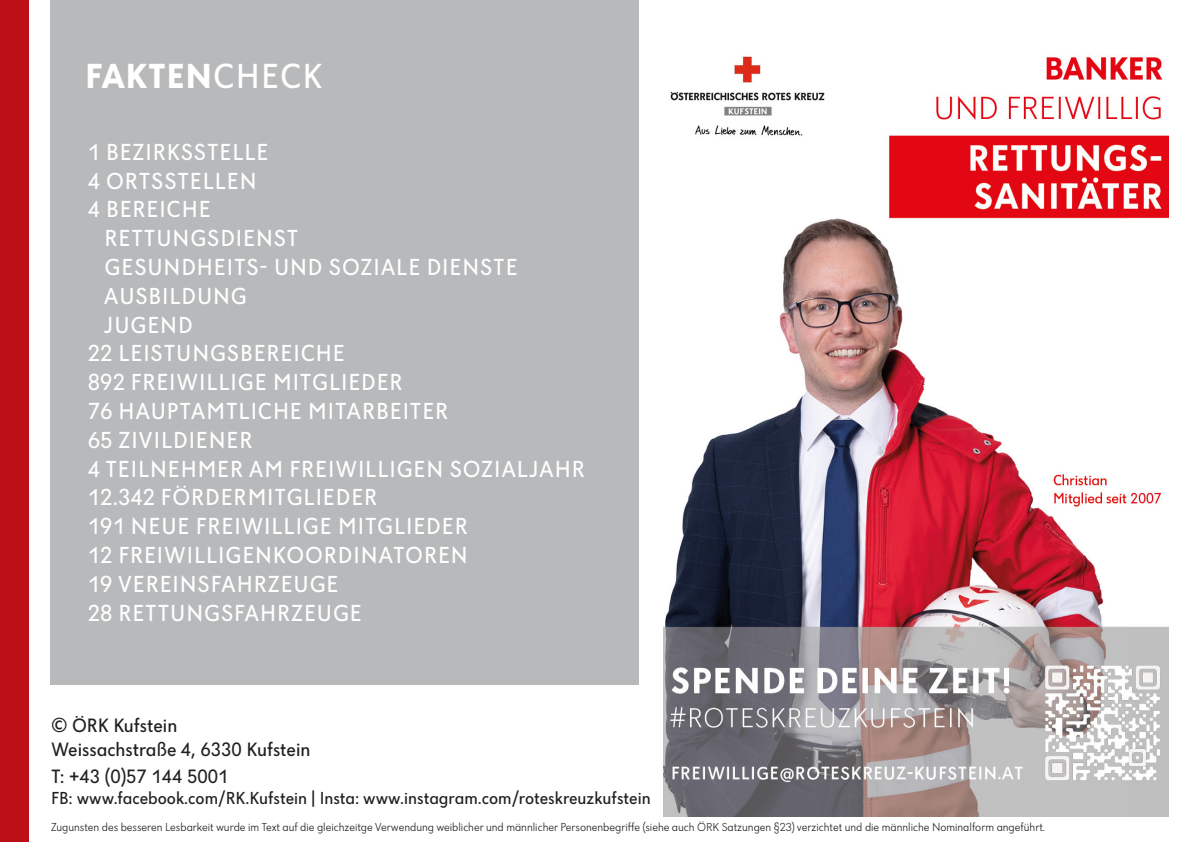
<style>
.page{position:relative;width:1191px;height:842px;background:#fff}
.page>*{position:absolute;margin:0;border:0;box-sizing:border-box;transform-origin:0 0}
.t1{font:700 36px "Dunant";letter-spacing:.035em;color:#fff}
.t2{font:24px "Dunant";letter-spacing:.035em;color:#fff}
.t3{font:20px "Dunant";color:#231f20}
.t4{font:18px "Dunant";color:#231f20}
.t5{font:300 12px "Dunant";color:#231f20}
.s1{font-weight:400}
</style>
<div class="page">
<img style="left:663px;top:56px;width:505px;height:760px">
<div style="left:0;top:0;width:28px;height:842px;background:#bb1018"></div>
<div style="left:50px;top:0;width:588px;height:685px;background:#b7b9bb"></div>
<p class="t1" style="left:85px;top:55px;width:238px">FAKTEN<span class="s1">CHECK</span></p>
<p class="t2" style="left:88px;top:138px;width:182px">1 BEZIRKSSTELLE</p>
<p class="t2" style="left:88px;top:167px;width:170px">4 ORTSSTELLEN</p>
<p class="t2" style="left:88px;top:196px;width:124px">4 BEREICHE</p>
<p class="t2" style="left:105px;top:225px;width:195px">RETTUNGSDIENST</p>
<p class="t2" style="left:105px;top:254px;width:414px">GESUNDHEITS- UND SOZIALE DIENSTE</p>
<p class="t2" style="left:104px;top:282px;width:144px">AUSBILDUNG</p>
<p class="t2" style="left:104px;top:311px;width:90px">JUGEND</p>
<p class="t2" style="left:88px;top:340px;width:258px">22 LEISTUNGSBEREICHE</p>
<p class="t2" style="left:88px;top:369px;width:316px">892 FREIWILLIGE MITGLIEDER</p>
<p class="t2" style="left:88px;top:398px;width:362px">76 HAUPTAMTLICHE MITARBEITER</p>
<p class="t2" style="left:88px;top:426px;width:166px">65 ZIVILDIENER</p>
<p class="t2" style="left:88px;top:455px;width:498px">4 TEILNEHMER AM FREIWILLIGEN SOZIALJAHR</p>
<p class="t2" style="left:88px;top:484px;width:291px">12.342 FÖRDERMITGLIEDER</p>
<p class="t2" style="left:88px;top:513px;width:381px">191 NEUE FREIWILLIGE MITGLIEDER</p>
<p class="t2" style="left:88px;top:542px;width:381px">12 FREIWILLIGENKOORDINATOREN</p>
<p class="t2" style="left:88px;top:570px;width:252px">19 VEREINSFAHRZEUGE</p>
<p class="t2" style="left:88px;top:599px;width:275px">28 RETTUNGSFAHRZEUGE</p>
<p class="t3" style="left:51px;top:714px;width:128px">© ÖRK Kufstein</p>
<p class="t3" style="left:51px;top:738px;width:261px">Weissachstraße 4, 6330 Kufstein</p>
<p class="t3" style="left:51px;top:765px;width:179px">T: +43 (0)57 144 5001</p>
<p class="t4" style="left:51px;top:788px;width:601px">FB: www.facebook.com/RK.Kufstein | Insta: www.instagram.com/roteskreuzkufstein</p>
<p class="t5" style="left:51px;top:821px;width:995px">Zugunsten des besseren Lesbarkeit wurde im Text auf die gleichzeitge Verwendung weiblicher und männlicher Personenbegriffe (siehe auch ÖRK Satzungen §23) verzichtet und die männliche Nominalform angeführt.</p>
</div>
